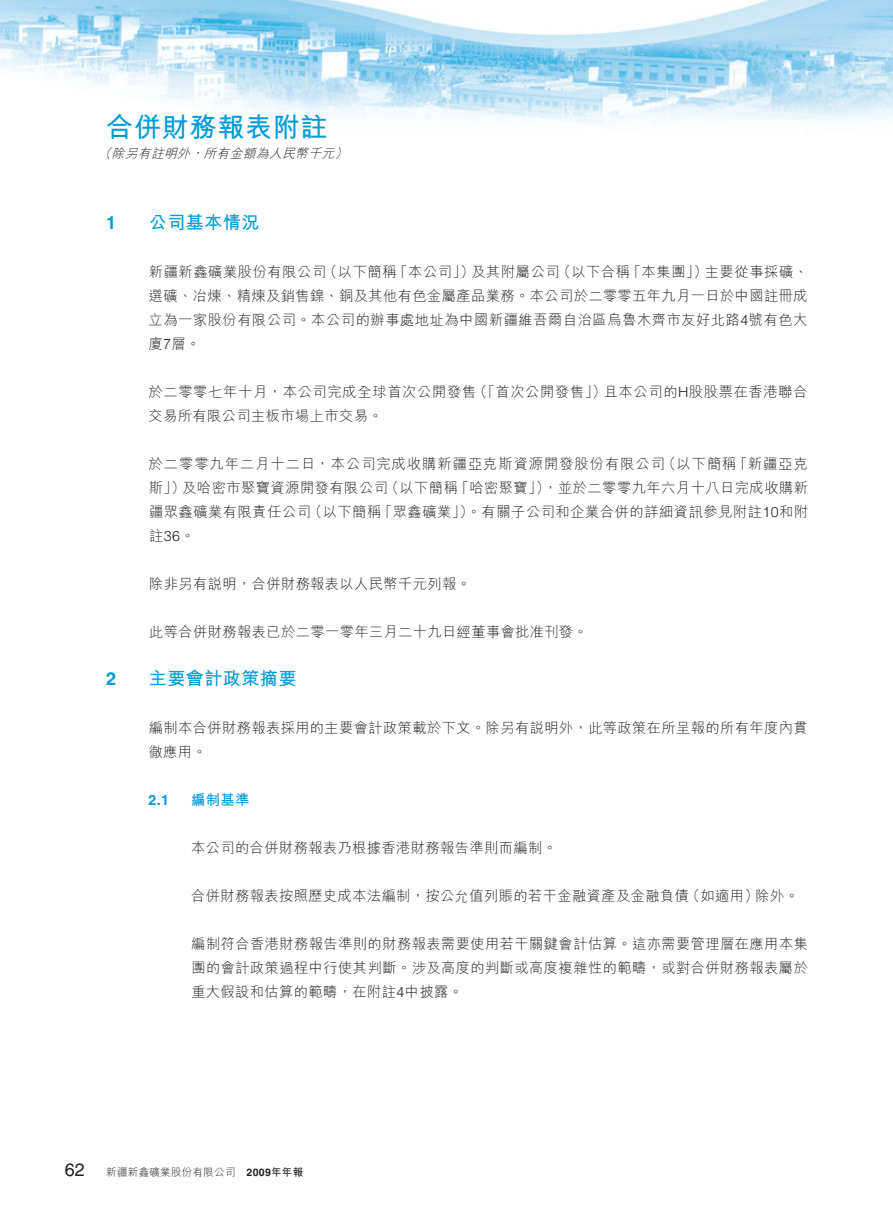
<style>
.page{position:relative;width:893px;height:1212px;background:#fff}
.page>*{position:absolute;margin:0;border:0;box-sizing:border-box;transform-origin:0 0}
.t1{font:700 27px "M Hei HK";letter-spacing:.03em;color:#009ad9}
.t2{font:700 18px "M Hei HK";letter-spacing:.03em;color:#009ad9}
.t3{font:700 18px "Helvetica LT Std";color:#009ad9}
.t4{font:300 14.25px/24px "M Hei HK";letter-spacing:.03em;color:#231f20;text-align:justify}
.t5{font:300 14.25px/24px "M Hei HK";letter-spacing:.05em;color:#231f20}
.t6{font:700 14.25px "M Hei HK";color:#009ad9}
.t7{font:700 14.25px "Helvetica LT Std";color:#009ad9}
.t8{font:italic 300 12.75px "M Hei HK";color:#231f20}
.t9{font:300 10.5px "M Hei HK";letter-spacing:.03em;color:#231f20}
.s1{font-family:"Helvetica LT Std"}
.s2{font-family:"Helvetica LT Std";font-weight:400;font-size:18px}
.s3{font-family:"Helvetica LT Std";font-weight:700}
.s4{font-weight:700}
</style>
<div class="page">
<img style="left:0;top:0;width:893px;height:124px">
<h1 class="t1" style="left:106px;top:107px;width:223px">合併財務報表附註</h1>
<p class="t8" style="left:99px;top:144px;width:255px">（除另有註明外，所有金額為人民幣千元）</p>
<p class="t3" style="left:106px;top:211px;width:12px">1</p>
<p class="t2" style="left:149px;top:209px;width:112px">公司基本情況</p>
<p class="t4" style="left:148px;top:259px;width:661px">新疆新鑫礦業股份有限公司（以下簡稱「本公司」）及其附屬公司（以下合稱「本集團」）主要從事採礦、選礦、冶煉、精煉及銷售鎳、銅及其他有色金屬產品業務。本公司於二零零五年九月一日於中國註冊成立為一家股份有限公司。本公司的辦事處地址為中國新疆維吾爾自治區烏魯木齊市友好北路<span class="s1">4</span>號有色大廈<span class="s1">7</span>層。</p>
<p class="t5" style="left:148px;top:379px;width:661px">於二零零七年十月，本公司完成全球首次公開發售（「首次公開發售」）且本公司的<span class="s1">H</span>股股票在香港聯合交易所有限公司主板市場上市交易。</p>
<p class="t4" style="left:149px;top:451px;width:661px">於二零零九年二月十二日，本公司完成收購新疆亞克斯資源開發股份有限公司（以下簡稱「新疆亞克斯」）及哈密市聚寶資源開發有限公司（以下簡稱「哈密聚寶」），並於二零零九年六月十八日完成收購新疆眾鑫礦業有限責任公司（以下簡稱「眾鑫礦業」）。有關子公司和企業合併的詳細資訊參見附註<span class="s1">10</span>和附註<span class="s1">36</span>。</p>
<p class="t4" style="left:149px;top:571px;width:323px">除非另有說明，合併財務報表以人民幣千元列報。</p>
<p class="t4" style="left:149px;top:619px;width:440px">此等合併財務報表已於二零一零年三月二十九日經董事會批准刊發。</p>
<p class="t3" style="left:106px;top:667px;width:12px">2</p>
<p class="t2" style="left:149px;top:665px;width:149px">主要會計政策摘要</p>
<p class="t4" style="left:149px;top:715px;width:661px">編制本合併財務報表採用的主要會計政策載於下文。除另有說明外，此等政策在所呈報的所有年度內貫徹應用。</p>
<p class="t7" style="left:149px;top:791px;width:22px">2.1</p>
<p class="t6" style="left:191px;top:789px;width:60px">編制基準</p>
<p class="t4" style="left:191px;top:835px;width:367px">本公司的合併財務報表乃根據香港財務報告準則而編制。</p>
<p class="t4" style="left:191px;top:883px;width:609px">合併財務報表按照歷史成本法編制，按公允值列賬的若干金融資產及金融負債（如適用）除外。</p>
<p class="t4" style="left:191px;top:931px;width:618px">編制符合香港財務報告準則的財務報表需要使用若干關鍵會計估算。這亦需要管理層在應用本集團的會計政策過程中行使其判斷。涉及高度的判斷或高度複雜性的範疇，或對合併財務報表屬於重大假設和估算的範疇，在附註<span class="s1">4</span>中披露。</p>
<p class="t9" style="left:65px;top:1165px;width:240px"><span class="s2">62</span> 新疆新鑫礦業股份有限公司 <span class="s3">2009</span><span class="s4">年年報</span></p>
</div>
